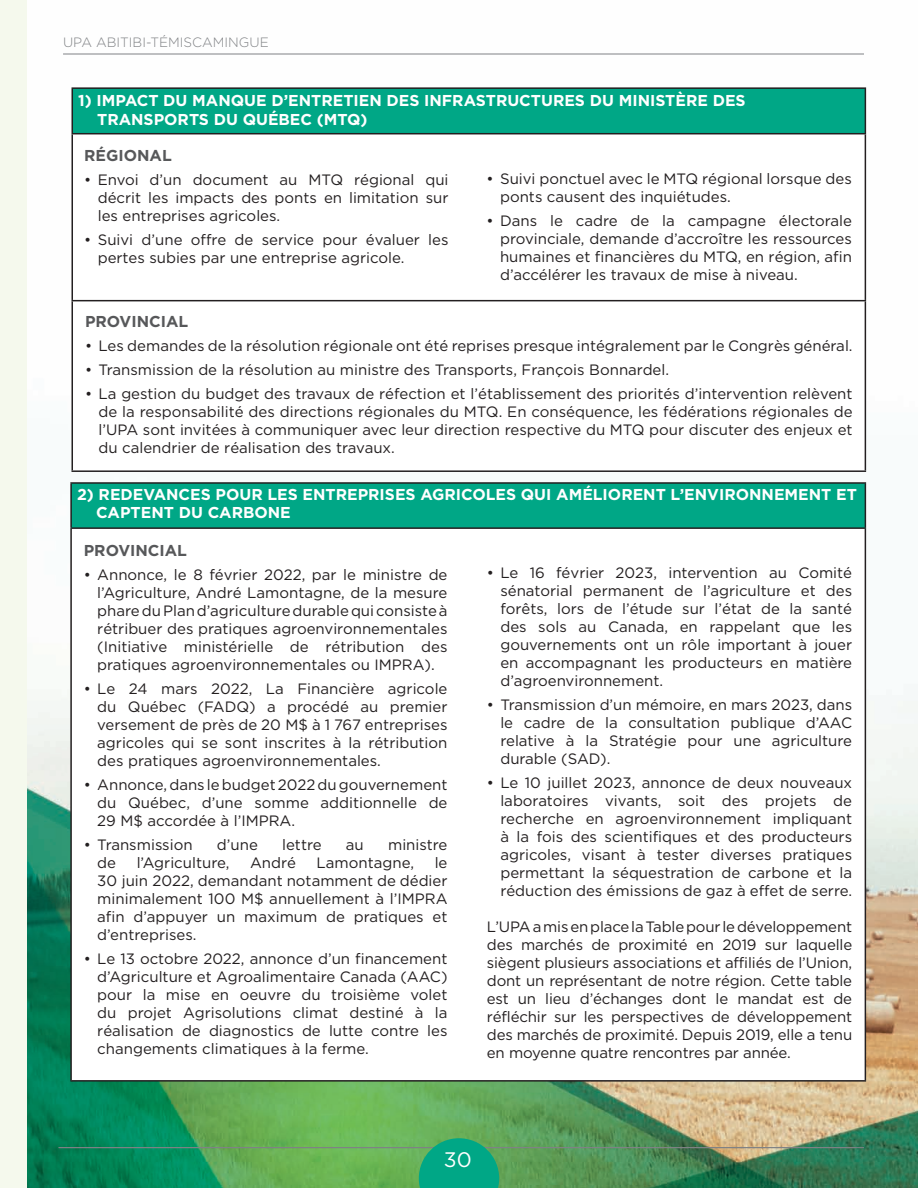
<style>
.page{position:relative;width:918px;height:1188px;background:#fff}
.page>*{position:absolute;margin:0;border:0;box-sizing:border-box;transform-origin:0 0}
.t1{font:21px "Gotham";color:#fff}
.t2{font:700 15.75px/18.9px "Gotham";color:#fff}
.t3{font:700 15.75px "Gotham";color:#57585a}
.t4{font:15px/18px "Gotham";color:#231f20;text-align:justify}
.t5{font:300 13.5px "Gotham";color:#808285}
</style>
<div class="page">
<img style="left:27px;top:53px;width:891px;height:1135px">
<div style="left:0;top:0;width:27px;height:1188px;background:#f5f9ed"></div>
<hr style="left:63px;top:54px;width:801px;height:1px;background:#808285">
<div style="left:72px;top:88px;width:793px;height:46px;background:#00a786"></div>
<svg style="left:73px;top:134px;width:792px;height:336px"></svg>
<hr style="left:72px;top:87px;width:794px;height:2px;background:#231f20">
<hr style="left:72px;top:89px;width:1px;height:44px;background:#231f20">
<hr style="left:865px;top:89px;width:1px;height:44px;background:#231f20">
<hr style="left:72px;top:133px;width:794px;height:1px;background:#231f20">
<hr style="left:72px;top:134px;width:1px;height:166px;background:#231f20">
<hr style="left:865px;top:134px;width:1px;height:166px;background:#231f20">
<hr style="left:72px;top:300px;width:794px;height:1px;background:#231f20">
<hr style="left:72px;top:301px;width:1px;height:169px;background:#231f20">
<hr style="left:865px;top:301px;width:1px;height:169px;background:#231f20">
<hr style="left:72px;top:470px;width:794px;height:2px;background:#231f20">
<div style="left:71px;top:483px;width:794px;height:45px;background:#00a786"></div>
<div style="left:71px;top:528px;width:794px;height:553px;background:#fff"></div>
<hr style="left:70px;top:482px;width:796px;height:2px;background:#231f20">
<hr style="left:70px;top:484px;width:2px;height:43px;background:#231f20">
<hr style="left:865px;top:484px;width:1px;height:43px;background:#231f20">
<hr style="left:70px;top:527px;width:796px;height:2px;background:#231f20">
<hr style="left:70px;top:529px;width:2px;height:551px;background:#231f20">
<hr style="left:865px;top:529px;width:1px;height:551px;background:#231f20">
<hr style="left:70px;top:1080px;width:796px;height:2px;background:#231f20">
<hr style="left:59px;top:1147px;width:805px;height:1px;background:#808285">
<svg style="left:419px;top:1138px;width:80px;height:50px;background:#12a77e"></svg>
<p class="t5" style="left:63px;top:35px;width:207px">UPA ABITIBI-TÉMISCAMINGUE</p>
<p class="t2" style="left:97px;top:90px;width:650px;text-indent:-19px">1) IMPACT DU MANQUE D’ENTRETIEN DES INFRASTRUCTURES DU MINISTèRE DES<br>TRANSPORTS DU QUÉBEC (MTQ)</p>
<p class="t3" style="left:84px;top:146px;width:89px">RÉGIONAL</p>
<p class="t4" style="left:98px;top:170px;width:352px;text-indent:-14px">• envoi d’un document au MTQ régional qui décrit les impacts des ponts en limitation sur les entreprises agricoles.</p>
<p class="t4" style="left:98px;top:230px;width:352px;text-indent:-14px">• suivi d’une offre de service pour évaluer les pertes subies par une entreprise agricole.</p>
<p class="t4" style="left:500px;top:169px;width:353px;text-indent:-14px">• suivi ponctuel avec le MTQ régional lorsque des ponts causent des inquiétudes.</p>
<p class="t4" style="left:500px;top:211px;width:353px;text-indent:-14px">• dans le cadre de la campagne électorale provinciale, demande d’accroître les ressources humaines et financières du MTQ, en région, afin d’accélérer les travaux de mise à niveau.</p>
<p class="t3" style="left:85px;top:312px;width:105px">PROVINCIAL</p>
<p class="t4" style="left:85px;top:337px;width:769px">• les demandes de la résolution régionale ont été reprises presque intégralement par le congrès général.</p>
<p class="t4" style="left:85px;top:361px;width:586px">• Transmission de la résolution au ministre des Transports, François bonnardel.</p>
<p class="t4" style="left:99px;top:385px;width:756px;text-indent:-13px">• la gestion du budget des travaux de réfection et l’établissement des priorités d’intervention relèvent de la responsabilité des directions régionales du MTQ. en conséquence, les fédérations régionales de l’upa sont invitées à communiquer avec leur direction respective du MTQ pour discuter des enjeux et du calendrier de réalisation des travaux.</p>
<p class="t2" style="left:96px;top:486px;width:762px;line-height:18px;text-indent:-19px">2) REDEVANCES POUR LES ENTREPRISES AGRICOLES QUI AMÉLIORENT L’ENVIRONNEMENT ET<br>CAPTENT DU CARBONE</p>
<p class="t3" style="left:84px;top:541px;width:105px">PROVINCIAL</p>
<p class="t4" style="left:97px;top:565px;width:352px;text-indent:-14px">• annonce, le 8 février 2022, par le ministre de l’agriculture, andré lamontagne, de la mesure phare du plan d’agriculture durable qui consiste à rétribuer des pratiques agroenvironnementales (initiative ministérielle de rétribution des pratiques agroenvironnementales ou iMpra).</p>
<p class="t4" style="left:97px;top:679px;width:352px;text-indent:-13px">• le 24 mars 2022, la Financière agricole du Québec (FadQ) a procédé au premier versement de près de 20 M$ à 1 767 entreprises agricoles qui se sont inscrites à la rétribution des pratiques agroenvironnementales.</p>
<p class="t4" style="left:97px;top:775px;width:352px;text-indent:-13px">• annonce, dans le budget 2022 du gouvernement du Québec, d’une somme additionnelle de 29 M$ accordée à l’iMpra.</p>
<p class="t4" style="left:84px;top:835px;width:110px">• Transmission</p>
<p class="t4" style="left:217px;top:835px;width:42px">d’une</p>
<p class="t4" style="left:282px;top:835px;width:41px">lettre</p>
<p class="t4" style="left:346px;top:835px;width:19px">au</p>
<p class="t4" style="left:388px;top:835px;width:61px">ministre</p>
<p class="t4" style="left:97px;top:853px;width:20px">de</p>
<p class="t4" style="left:137px;top:853px;width:94px">l’agriculture,</p>
<p class="t4" style="left:250px;top:853px;width:48px">andré</p>
<p class="t4" style="left:317px;top:853px;width:99px">lamontagne,</p>
<p class="t4" style="left:500px;top:563px;width:353px;text-indent:-13px">• le 16 février 2023, intervention au comité sénatorial permanent de l’agriculture et des forêts, lors de l’étude sur l’état de la santé des sols au canada, en rappelant que les gouvernements ont un rôle important à jouer en accompagnant les producteurs en matière d’agroenvironnement.</p>
<p class="t4" style="left:500px;top:695px;width:353px;text-indent:-14px">• Transmission d’un mémoire, en mars 2023, dans le cadre de la consultation publique d’aac relative à la stratégie pour une agriculture durable (sad).</p>
<p class="t4" style="left:500px;top:773px;width:353px;text-indent:-14px">• le 10 juillet 2023, annonce de deux nouveaux laboratoires vivants, soit des projets de recherche en agroenvironnement impliquant à la fois des scientifiques et des producteurs agricoles, visant à tester diverses pratiques permettant la séquestration de carbone et la réduction des émissions de gaz à effet de serre.</p>
<p class="t4" style="left:487px;top:917px;width:367px">l’upa a mis en place la Table pour le développement des marchés de proximité en 2019 sur laquelle siègent plusieurs associations et affiliés de l’union, dont un représentant de notre région. cette table est un lieu d’échanges dont le mandat est de réfléchir sur les perspectives de développement des marchés de proximité. depuis 2019, elle a tenu en moyenne quatre rencontres par année.</p>
<p class="t4" style="left:97px;top:853px;width:352px;text-indent:337px">le 30 juin 2022, demandant notamment de dédier minimalement 100 M$ annuellement à l’iMpra afin d’appuyer un maximum de pratiques et d’entreprises.</p>
<p class="t4" style="left:97px;top:949px;width:352px;text-indent:-13px">• le 13 octobre 2022, annonce d’un financement d’agriculture et agroalimentaire canada (aac) pour la mise en oeuvre du troisième volet du projet agrisolutions climat destiné à la réalisation de diagnostics de lutte contre les changements climatiques à la ferme.</p>
<h1 class="t1" style="left:444px;top:1148px;width:29px">30</h1>
</div>
